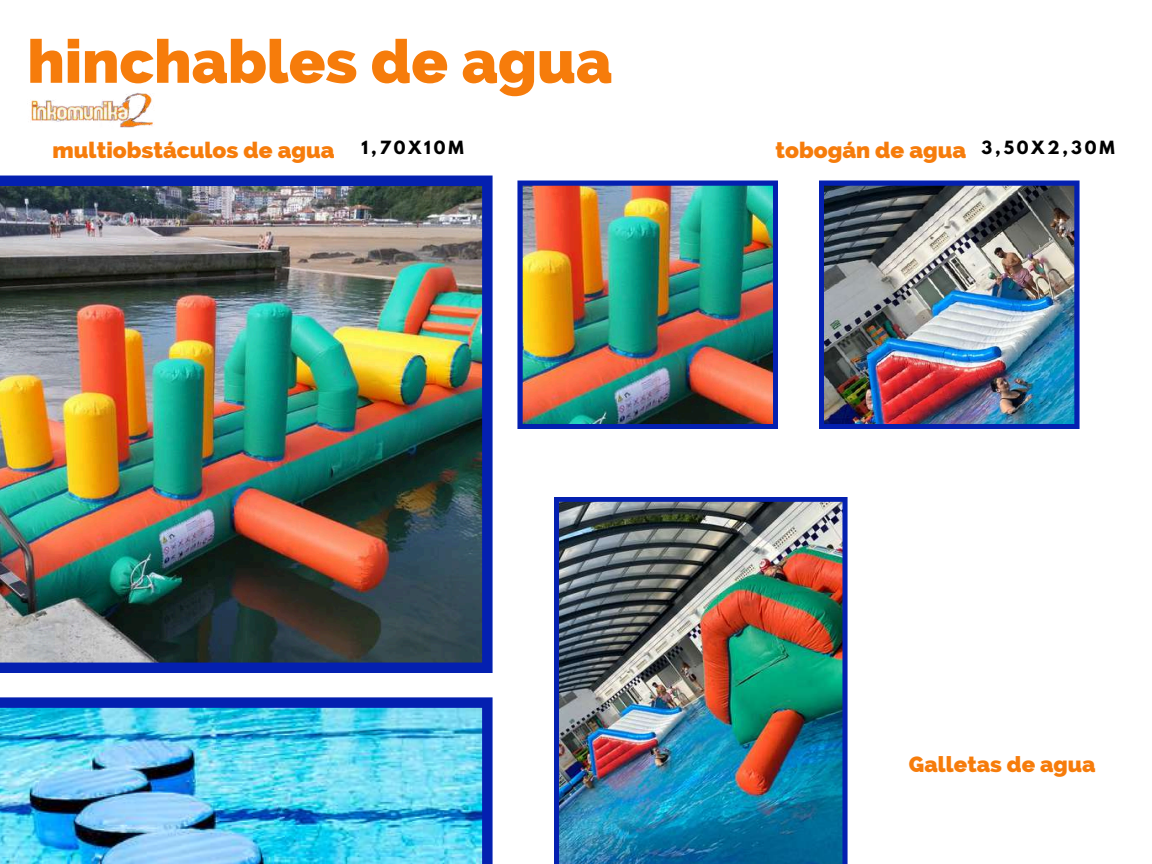
<style>
.page{position:relative;width:1152px;height:864px;background:#fff}
.page>*{position:absolute;margin:0;border:0;box-sizing:border-box;transform-origin:0 0}
.t1{font:800 60.3px "Raleway";color:#f67c0b}
.t2{font:800 22.65px "Raleway";color:#f67c0b}
.t3{font:800 22.2px "Raleway";color:#f67c0b}
</style>
<div class="page">
<img style="left:554px;top:497px;width:293px;height:367px">
<img style="left:0;top:697px;width:493px;height:167px">
<img style="left:0;top:176px;width:493px;height:497px">
<img style="left:517px;top:181px;width:261px;height:248px">
<img style="left:819px;top:181px;width:261px;height:248px">
<img style="left:11px;top:92px;width:165px;height:104px">
<h1 class="t1" style="left:27px;top:26px;width:586px">hinchables de agua</h1>
<p class="t2" style="left:53px;top:137px;width:413px">multiobstáculos de agua <sup>1</sup> <sup>,</sup> <sup>7</sup> <sup>0</sup> <sup>X</sup> <sup>1</sup> <sup>0</sup> <sup>M</sup></p>
<p class="t2" style="left:776px;top:137px;width:341px">tobogándeagua <sup>3,50X2,30M</sup></p>
<p class="t3" style="left:909px;top:751px;width:188px">Galletas de agua</p>
</div>
